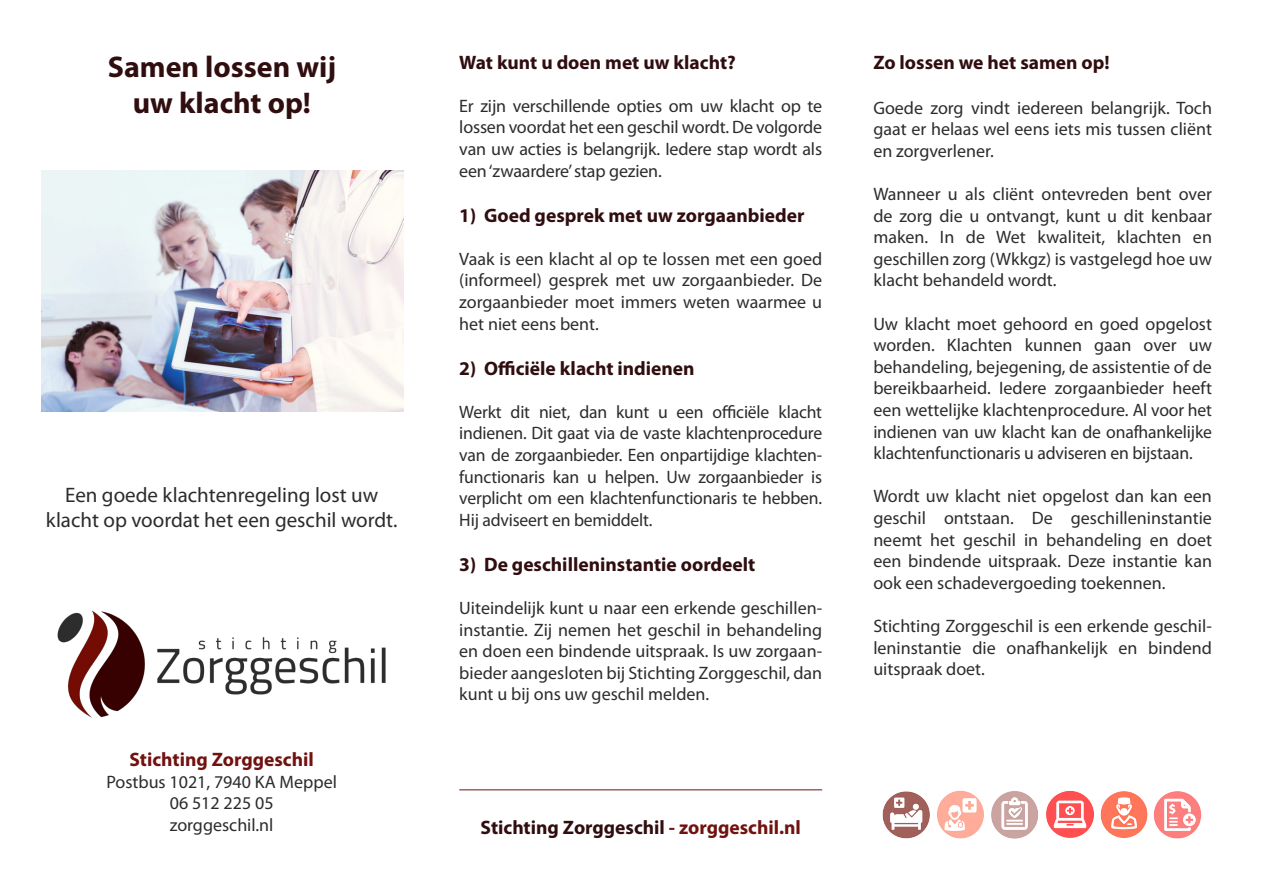
<style>
.page{position:relative;width:1263px;height:893px;background:#fff}
.page>*{position:absolute;margin:0;border:0;box-sizing:border-box;transform-origin:0 0}
.t1{font:700 30px/36px "Myriad Pro";color:#300d0f;text-align:center}
.t2{font:21px/25.2px "Myriad Pro";color:#2b2c2b;text-align:center}
.t3{font:700 19.5px "Myriad Pro";color:#300d0f}
.t4{font:700 19.5px "Myriad Pro";color:#71120f}
.t5{font:18px/21.6px "Myriad Pro";color:#2b2c2b;text-align:justify}
.s1{color:#71120f}
</style>
<div class="page">
<img style="left:1154px;top:791px;width:48px;height:48px">
<img style="left:882px;top:790px;width:102px;height:49px">
<img style="left:991px;top:791px;width:47px;height:48px">
<img style="left:1046px;top:791px;width:48px;height:47px">
<img style="left:1100px;top:791px;width:54px;height:47px">
<hr style="left:459px;top:789px;width:363px;height:1px;background:#71120f">
<img style="left:57px;top:610px;width:329px;height:108px">
<img style="left:41px;top:170px;width:363px;height:242px">
<p class="t1" style="left:108px;top:49px;width:230px">Samen lossen wij uw klacht op!</p>
<p class="t2" style="left:46px;top:482px;width:353px">Een goede klachtenregeling lost uw klacht op voordat het een geschil wordt.</p>
<p class="t4" style="left:129px;top:749px;width:186px">Stichting Zorggeschil</p>
<p class="t5" style="left:106px;top:771px;width:232px;text-align:center">Postbus 1021, 7940 KA Meppel<br>06 512 225 05<br>zorggeschil.nl</p>
<p class="t3" style="left:459px;top:51px;width:278px">Wat kunt u doen met uw klacht?</p>
<p class="t5" style="left:459px;top:95px;width:364px">Er zijn verschillende opties om uw klacht op te lossen voordat het een geschil wordt. De volgorde van uw acties is belangrijk. Iedere stap wordt als een ‘zwaardere’ stap gezien.</p>
<p class="t3" style="left:459px;top:204px;width:347px">1) Goed gesprek met uw zorgaanbieder</p>
<p class="t5" style="left:459px;top:248px;width:364px">Vaak is een klacht al op te lossen met een goed (informeel) gesprek met uw zorgaanbieder. De zorgaanbieder moet immers weten waarmee u het niet eens bent.</p>
<p class="t3" style="left:459px;top:357px;width:237px">2) Officiële klacht indienen</p>
<p class="t5" style="left:459px;top:401px;width:364px">Werkt dit niet, dan kunt u een officiële klacht indienen. Dit gaat via de vaste klachtenprocedure van de zorgaanbieder. Een onpartijdige klachten&shy;functionaris kan u helpen. Uw zorgaanbieder is verplicht om een klachtenfunctionaris te hebben.<br>Hij adviseert en bemiddelt.</p>
<p class="t3" style="left:459px;top:553px;width:298px">3) De geschilleninstantie oordeelt</p>
<p class="t5" style="left:459px;top:597px;width:364px">Uiteindelijk kunt u naar een erkende geschillen&shy;instantie. Zij nemen het geschil in behandeling en doen een bindende uitspraak. Is uw zorgaan&shy;bieder aangesloten bij Stichting Zorggeschil, dan kunt u bij ons uw geschil melden.</p>
<p class="t3" style="left:481px;top:816px;width:322px">Stichting Zorggeschil <span class="s1">- zorggeschil.nl</span></p>
<p class="t3" style="left:873px;top:51px;width:238px">Zo lossen we het samen op!</p>
<p class="t5" style="left:873px;top:97px;width:340px">Goede zorg vindt iedereen belangrijk. Toch gaat er helaas wel eens iets mis tussen cliënt en zorgverlener.</p>
<p class="t5" style="left:873px;top:183px;width:340px">Wanneer u als cliënt ontevreden bent over de zorg die u ontvangt, kunt u dit kenbaar maken. In de Wet kwaliteit, klachten en geschillen zorg (Wkkgz) is vastgelegd hoe uw klacht behandeld wordt.</p>
<p class="t5" style="left:873px;top:313px;width:340px">Uw klacht moet gehoord en goed opgelost worden. Klachten kunnen gaan over uw behandeling, bejegening, de assistentie of de bereikbaarheid. Iedere zorgaanbieder heeft een wettelijke klachtenprocedure. Al voor het indienen van uw klacht kan de onafhankelijke klachtenfunctionaris u adviseren en bijstaan.</p>
<p class="t5" style="left:873px;top:485px;width:340px">Wordt uw klacht niet opgelost dan kan een geschil ontstaan. De geschilleninstantie neemt het geschil in behandeling en doet een bindende uitspraak. Deze instantie kan ook een schadevergoeding toekennen.</p>
<p class="t5" style="left:873px;top:615px;width:340px">Stichting Zorggeschil is een erkende geschil&shy;leninstantie die onafhankelijk en bindend uitspraak doet.</p>
</div>
